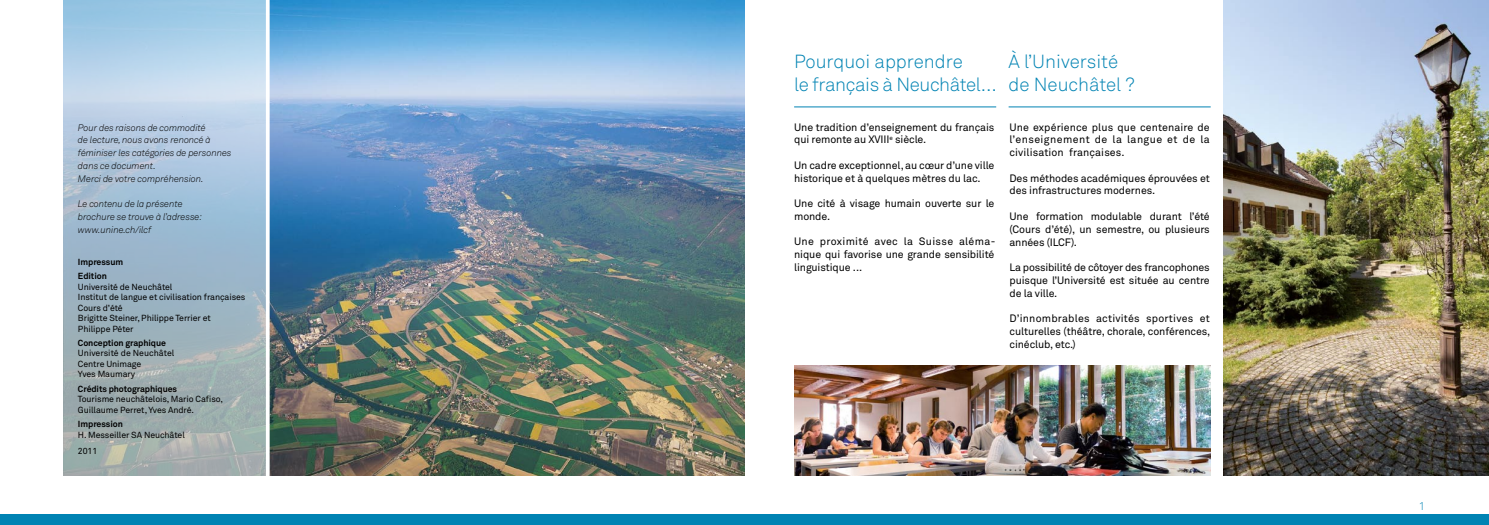
<style>
.page{position:relative;width:1489px;height:525px;background:#fff}
.page>*{position:absolute;margin:0;border:0;box-sizing:border-box;transform-origin:0 0}
.t1{font:300 18.75px/23.8px "Akkurat";letter-spacing:-.005em;color:#0083b3}
.t2{font:300 11.25px "Akkurat";color:#0083b3}
.t3{font:10.62px/12.8px "Akkurat";letter-spacing:-.01em;color:#000;text-align:justify}
.t4{font:italic 300 9.38px/12.8px "Akkurat";letter-spacing:-.01em;color:#000}
.t5{font:8.75px/10.5px "Akkurat";letter-spacing:-.01em;color:#000}
.t6{font:700 8.75px/14.2px "Akkurat";letter-spacing:-.01em;color:#000}
</style>
<div class="page">
<div style="left:744px;top:514px;width:744px;height:10px;background:#0083b3"></div>
<img style="left:1223px;top:0;width:265px;height:475px">
<hr style="left:794px;top:106px;width:202px;height:1px;background:#0083b3">
<hr style="left:1008px;top:106px;width:202px;height:1px;background:#0083b3">
<div style="left:0;top:514px;width:744px;height:10px;background:#0083b3"></div>
<img style="left:269px;top:0;width:475px;height:475px">
<svg style="left:64px;top:0;width:202px;height:475px;background:#a7becd"></svg>
<img style="left:794px;top:365px;width:416px;height:110px">
<p class="t4" style="left:78px;top:121px;width:155px">Pour des raisons de commodité<br>de lecture, nous avons renoncé à féminiser les catégories de personnes dans ce document.<br>Merci de votre compréhension.</p>
<p class="t4" style="left:78px;top:197px;width:126px">Le contenu de la présente brochure se trouve à l’adresse: www.unine.ch/ilcf</p>
<p class="t6" style="left:78px;top:254px;width:47px">Impressum<br>Edition</p>
<p class="t5" style="left:78px;top:281px;width:169px">Université de Neuchâtel<br>Institut de langue et civilisation françaises<br>Cours d’été<br>Brigitte Steiner, Philippe Terrier et<br>Philippe Péter</p>
<p class="t6" style="left:78px;top:335px;width:90px">Conception graphique</p>
<p class="t5" style="left:78px;top:348px;width:98px">Université de Neuchâtel<br>Centre Unimage<br>Yves Maumary</p>
<p class="t6" style="left:78px;top:381px;width:101px">Crédits photographiques</p>
<p class="t5" style="left:78px;top:394px;width:146px">Tourisme neuchâtelois, Mario Cafiso,<br>Guillaume Perret, Yves André.</p>
<p class="t6" style="left:78px;top:416px;width:46px">Impression</p>
<p class="t5" style="left:78px;top:426px;width:108px;line-height:16.8px">H. Messeiller SA Neuchâtel<br>2011</p>
<h1 class="t1" style="left:794px;top:50px;width:204px">Pourquoi apprendre<br>le français à Neuchâtel…</h1>
<h1 class="t1" style="left:1008px;top:50px;width:128px">À l’Université de Neuchâtel ?</h1>
<p class="t3" style="left:794px;top:121px;width:202px">Une tradition d’enseignement du français qui remonte au XVIII<sup>e</sup> siècle.</p>
<p class="t3" style="left:794px;top:159px;width:202px">Un cadre exceptionnel, au cœur d’une ville historique et à quelques mètres du lac.</p>
<p class="t3" style="left:794px;top:197px;width:202px">Une cité à visage humain ouverte sur le monde.</p>
<p class="t3" style="left:794px;top:235px;width:203px">Une proximité avec la Suisse aléma&shy;nique qui favorise une grande sensibilité linguistique ...</p>
<p class="t3" style="left:1009px;top:121px;width:202px">Une expérience plus que centenaire de l’enseignement de la langue et de la civilisation françaises.</p>
<p class="t3" style="left:1009px;top:172px;width:202px">Des méthodes académiques éprouvées et des infrastructures modernes.</p>
<p class="t3" style="left:1009px;top:210px;width:202px">Une formation modulable durant l’été (Cours d’été), un semestre, ou plusieurs années (ILCF).</p>
<p class="t3" style="left:1009px;top:261px;width:202px">La possibilité de côtoyer des francophones puisque l’Université est située au centre de la ville.</p>
<p class="t3" style="left:1009px;top:312px;width:202px">D’innombrables activités sportives et culturelles (théâtre, chorale, conférences, cinéclub, etc.)</p>
<p class="t2" style="left:1418px;top:499px;width:8px">1</p>
</div>
